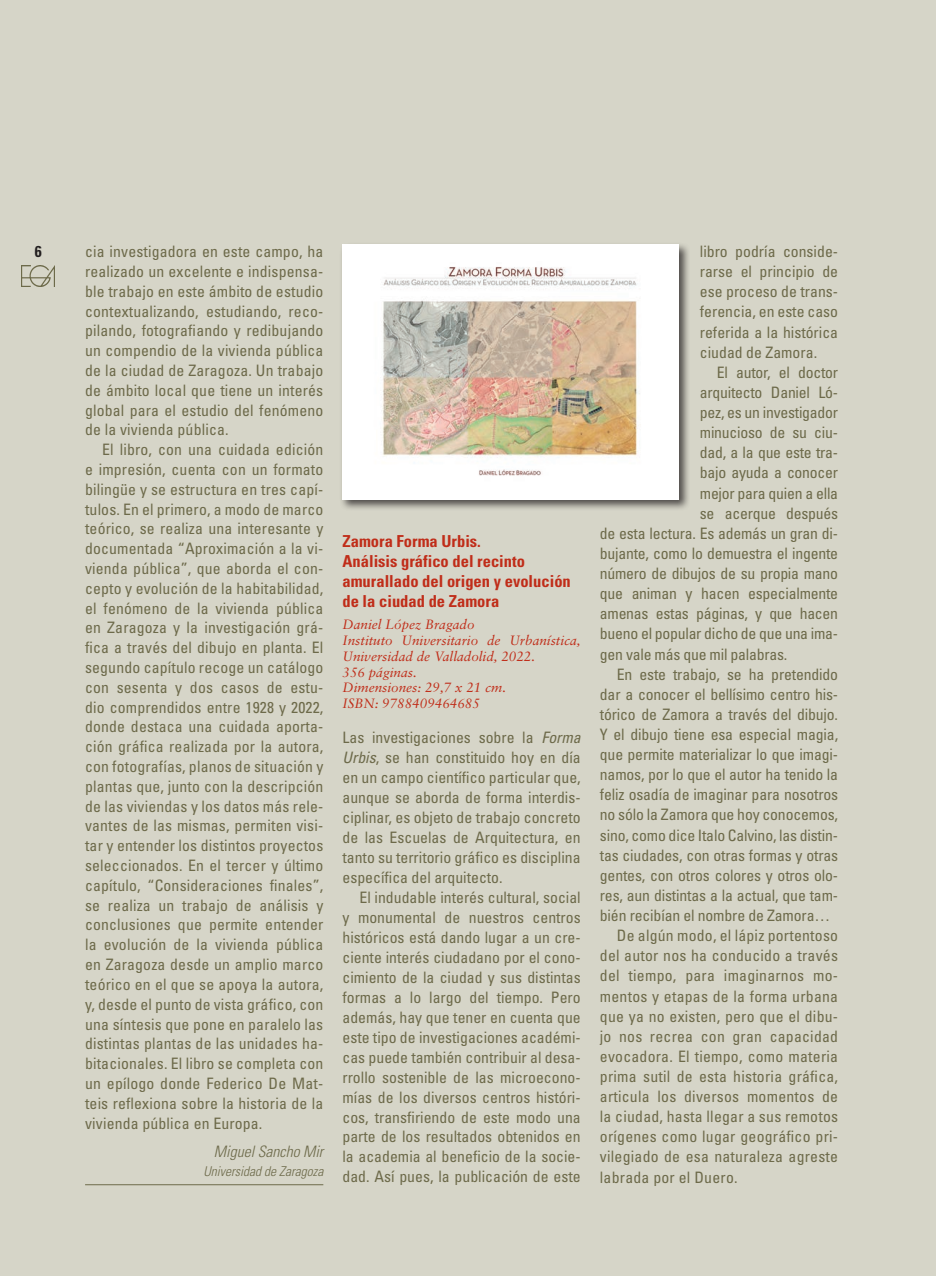
<style>
.page{position:relative;width:936px;height:1276px;background:#fff}
.page>*{position:absolute;margin:0;border:0;box-sizing:border-box;transform-origin:0 0}
.Txt_titulo_libro{font:700 condensed 16.5px/20px "Univers";color:#c02d19}
.t1{font:condensed 15.75px/19.8px "Univers";letter-spacing:-.01em;color:#6d6a4a;text-align:justify}
.firma_autor{font:italic 300 condensed 15.75px "Univers";color:#6d6a4a}
.t2{font:700 condensed 15.75px "Univers";color:#231f20}
.txt_infor_libro{font:italic 13.5px/15.9px "Sabon";color:#c02d19}
.firma_autor-2{font:italic 300 condensed 13.5px "Univers";color:#6d6a4a}
.s1{font-style:italic}
</style>
<div class="page">
<div style="left:0;top:0;width:935px;height:1276px;background:#d6d5c8"></div>
<img style="left:22px;top:265px;width:33px;height:21px">
<hr style="left:85px;top:1184px;width:238px;height:1px;background:#6d6a4a">
<div style="left:339px;top:242px;width:351px;height:269px;background:#231f20;opacity:.75"></div>
<img style="left:342px;top:245px;width:336px;height:254px">
<p class="t2" style="left:35px;top:242px;width:8px">6</p>
<p class="t1" style="left:85px;top:241px;width:240px">cia investigadora en este campo, ha realizado un excelente e indispensa&shy;ble trabajo en este ámbito de estudio contextualizando, estudiando, reco&shy;pilando, fotografiando y redibujando un compendio de la vivienda pública de la ciudad de Zaragoza. Un trabajo de ámbito local que tiene un interés global para el estudio del fenómeno de la vivienda pública.</p>
<p class="t1" style="left:85px;top:439px;width:240px;text-indent:17px">El libro, con una cuidada edición e impresión, cuenta con un formato bilingüe y se estructura en tres capí&shy;tulos. En el primero, a modo de marco teórico, se realiza una interesante y documentada “Aproximación a la vi&shy;vienda pública”, que aborda el con&shy;cepto y evolución de la habitabilidad, el fenómeno de la vivienda pública en Zaragoza y la investigación grá&shy;fica a través del dibujo en planta. El segundo capítulo recoge un catálogo con sesenta y dos casos de estu&shy;dio comprendidos entre 1928 y 2022, donde destaca una cuidada aporta&shy;ción gráfica realizada por la autora, con fotografías, planos de situación y plantas que, junto con la descripción de las viviendas y los datos más rele&shy;vantes de las mismas, permiten visi&shy;tar y entender los distintos proyectos seleccionados. En el tercer y último capítulo, “Consideraciones finales”, se realiza un trabajo de análisis y conclusiones que permite entender la evolución de la vivienda pública en Zaragoza desde un amplio marco teórico en el que se apoya la autora, y, desde el punto de vista gráfico, con una síntesis que pone en paralelo las distintas plantas de las unidades ha&shy;bitacionales. El libro se completa con un epílogo donde Federico De Mat&shy;teis reflexiona sobre la historia de la vivienda pública en Europa.</p>
<p class="firma_autor" style="left:214px;top:1142px;width:111px">Miguel Sancho Mir</p>
<p class="firma_autor-2" style="left:203px;top:1163px;width:121px">Universidad de Zaragoza</p>
<p class="Txt_titulo_libro" style="left:342px;top:531px;width:230px">Zamora Forma Urbis.<br>Análisis gráfico del recinto amurallado del origen y evolución de la ciudad de Zamora</p>
<p class="txt_infor_libro" style="left:342px;top:616px;width:134px">Daniel López Bragado</p>
<p class="txt_infor_libro" style="left:342px;top:632px;width:240px">Instituto Universitario de Urbanística,<br>Universidad de Valladolid, 2022.</p>
<p class="txt_infor_libro" style="left:342px;top:664px;width:76px">356 páginas.</p>
<p class="txt_infor_libro" style="left:342px;top:680px;width:165px">Dimensiones: 29,7 x 21 cm.</p>
<p class="txt_infor_libro" style="left:342px;top:695px;width:139px">ISBN: 9788409464685</p>
<p class="t1" style="left:342px;top:727px;width:240px">Las investigaciones sobre la <span class="s1">Forma Urbis</span>, se han constituido hoy en día en un campo científico particular que, aunque se aborda de forma interdis&shy;ciplinar, es objeto de trabajo concreto de las Escuelas de Arquitectura, en tanto su territorio gráfico es disciplina específica del arquitecto.</p>
<p class="t1" style="left:342px;top:887px;width:240px;text-indent:17px">El indudable interés cultural, social y monumental de nuestros centros históricos está dando lugar a un cre&shy;ciente interés ciudadano por el cono&shy;cimiento de la ciudad y sus distintas formas a lo largo del tiempo. Pero además, hay que tener en cuenta que este tipo de investigaciones académi&shy;cas puede también contribuir al desa&shy;rrollo sostenible de las microecono&shy;mías de los diversos centros históri&shy;cos, transfiriendo de este modo una parte de los resultados obtenidos en la academia al beneficio de la socie&shy;dad. Así pues, la publicación de este</p>
<p class="t1" style="left:699px;top:241px;width:140px">libro podría conside&shy;rarse el principio de ese proceso de trans&shy;ferencia, en este caso referida a la histórica ciudad de Zamora.</p>
<p class="t1" style="left:716px;top:362px;width:123px">El autor, el doctor</p>
<p class="t1" style="left:699px;top:382px;width:140px">arquitecto Daniel Ló-</p>
<p class="t1" style="left:699px;top:402px;width:140px">pez, es un investigador</p>
<p class="t1" style="left:699px;top:422px;width:140px">minucioso de su ciu-</p>
<p class="t1" style="left:699px;top:442px;width:140px">dad, a la que este tra-</p>
<p class="t1" style="left:699px;top:463px;width:140px">bajo ayuda a conocer</p>
<p class="t1" style="left:699px;top:483px;width:140px">mejor para quien a ella</p>
<p class="t1" style="left:699px;top:503px;width:140px">se acerque después</p>
<p class="t1" style="left:600px;top:523px;width:240px">de esta lectura. Es además un gran di-</p>
<p class="t1" style="left:600px;top:543px;width:240px">bujante, como lo demuestra el ingente</p>
<p class="t1" style="left:600px;top:563px;width:240px">número de dibujos de su propia mano</p>
<p class="t1" style="left:600px;top:583px;width:240px">que animan y hacen especialmente</p>
<p class="t1" style="left:600px;top:603px;width:240px">amenas estas páginas, y que hacen</p>
<p class="t1" style="left:600px;top:623px;width:240px">bueno el popular dicho de que una ima-</p>
<p class="t1" style="left:600px;top:644px;width:189px">gen vale más que mil palabras.</p>
<p class="t1" style="left:600px;top:664px;width:240px;text-indent:17px">En este trabajo, se ha pretendido dar a conocer el bellísimo centro his&shy;tórico de Zamora a través del dibujo.<br>Y el dibujo tiene esa especial magia, que permite materializar lo que imagi&shy;namos, por lo que el autor ha tenido la feliz osadía de imaginar para nosotros no sólo la Zamora que hoy conocemos, sino, como dice Italo Calvino, las distin&shy;tas ciudades, con otras formas y otras gentes, con otros colores y otros olo&shy;res, aun distintas a la actual, que tam&shy;bién recibían el nombre de Zamora…</p>
<p class="t1" style="left:600px;top:925px;width:240px;text-indent:17px">De algún modo, el lápiz portentoso del autor nos ha conducido a través del tiempo, para imaginarnos mo&shy;mentos y etapas de la forma urbana que ya no existen, pero que el dibu&shy;jo nos recrea con gran capacidad evocadora. El tiempo, como materia prima sutil de esta historia gráfica, articula los diversos momentos de la ciudad, hasta llegar a sus remotos orígenes como lugar geográfico pri&shy;vilegiado de esa naturaleza agreste labrada por el Duero.</p>
</div>
